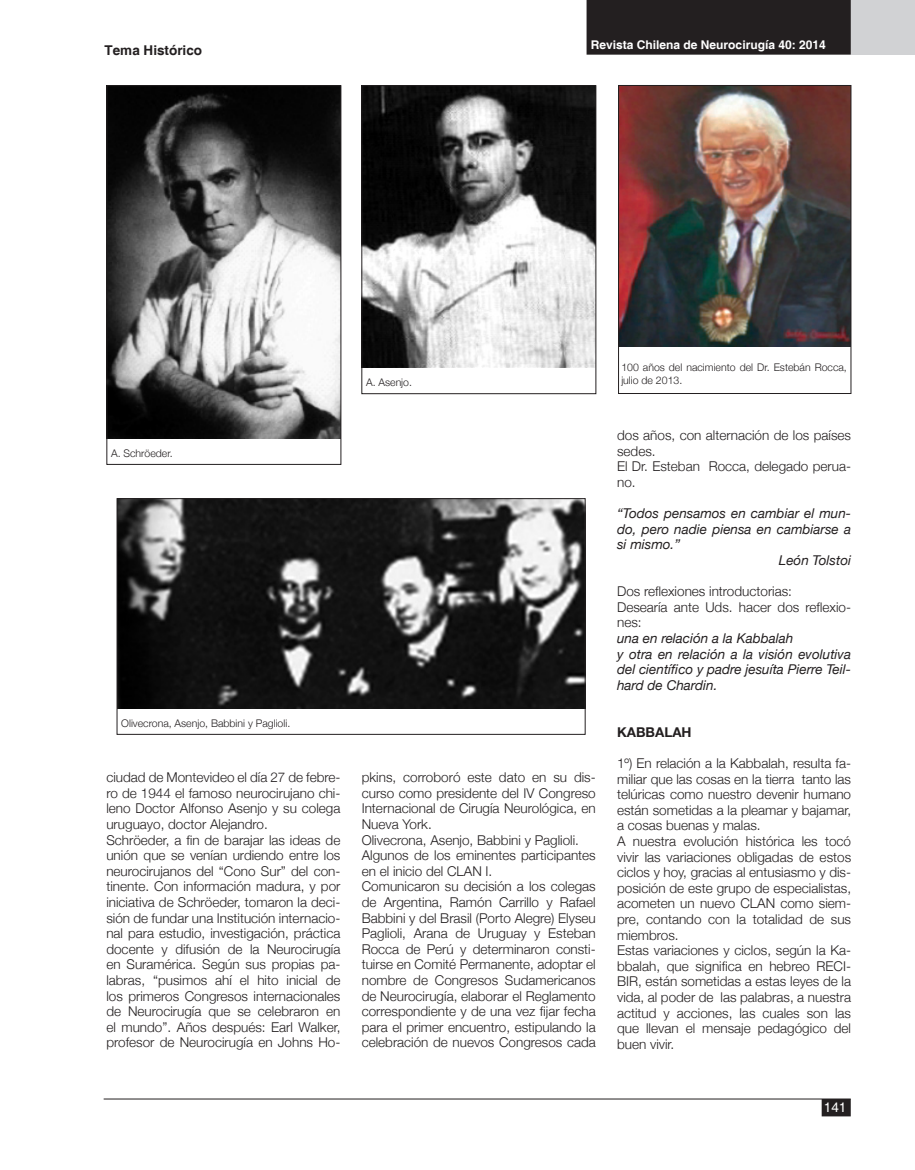
<style>
.page{position:relative;width:915px;height:1170px;background:#fff}
.page>*{position:absolute;margin:0;border:0;box-sizing:border-box;transform-origin:0 0}
.t1{font:300 13.5px/15.6px "Helvetica Neue";color:#231f20;text-align:justify}
.t2{font:italic 13.5px/15.6px "Helvetica Neue";color:#231f20;text-align:justify}
._3tabla{font:700 13.5px "Helvetica";color:#231f20}
.t3{font:700 13.5px "Helvetica Neue";color:#231f20}
.t4{font:13.5px "Helvetica";color:#fff}
.t5{font:700 12px "Helvetica";color:#fff}
._3tabla-2{font:300 10.5px/13.5px "Helvetica Neue";color:#231f20}
</style>
<div class="page">
<div style="left:822px;top:1099px;width:27px;height:16px;background:#231f20"></div>
<div style="left:821px;top:1098px;width:29px;height:18px;border:2px solid #231f20"></div>
<hr style="left:104px;top:1098px;width:746px;height:1px;background:#231f20">
<div style="left:586px;top:0;width:264px;height:55px;background:#231f20"></div>
<div style="left:850px;top:0;width:64px;height:55px;background:#d1d2d4"></div>
<img style="left:109px;top:87px;width:230px;height:351px">
<div style="left:107px;top:85px;width:234px;height:379px;border:1px solid #231f20"></div>
<img style="left:363px;top:87px;width:231px;height:280px">
<div style="left:361px;top:85px;width:235px;height:309px;border:1px solid #231f20"></div>
<img style="left:119px;top:500px;width:464px;height:208px">
<div style="left:117px;top:498px;width:468px;height:236px;border:1px solid #231f20"></div>
<img style="left:620px;top:87px;width:228px;height:260px">
<div style="left:618px;top:85px;width:232px;height:308px;border:1px solid #231f20"></div>
<p class="_3tabla" style="left:104px;top:42px;width:99px">Tema Histórico</p>
<p class="t5" style="left:590px;top:38px;width:236px">Revista Chilena de Neurocirugía 40: 2014</p>
<p class="_3tabla-2" style="left:111px;top:446px;width:63px">A. Schröeder.</p>
<p class="_3tabla-2" style="left:121px;top:716px;width:170px">Olivecrona, Asenjo, Babbini y Paglioli.</p>
<p class="t1" style="left:106px;top:768px;width:235px">ciudad de Montevideo el día 27 de febre&shy;ro de 1944 el famoso neurocirujano chi&shy;leno Doctor Alfonso Asenjo y su colega uruguayo, doctor Alejandro.</p>
<p class="t1" style="left:106px;top:831px;width:235px">Schröeder, a fin de barajar las ideas de unión que se venían urdiendo entre los neurocirujanos del “Cono Sur” del con&shy;tinente. Con información madura, y por iniciativa de Schröeder, tomaron la deci&shy;sión de fundar una Institución internacio&shy;nal para estudio, investigación, práctica docente y difusión de la Neurocirugía en Suramérica. Según sus propias pa&shy;labras, “pusimos ahí el hito inicial de los primeros Congresos internacionales de Neurocirugía que se celebraron en el mundo”. Años después: Earl Walker, profesor de Neurocirugía en Johns Ho-</p>
<p class="_3tabla-2" style="left:366px;top:375px;width:47px">A. Asenjo.</p>
<p class="t1" style="left:361px;top:768px;width:235px">pkins, corroboró este dato en su dis&shy;curso como presidente del IV Congreso Internacional de Cirugía Neurológica, en Nueva York.</p>
<p class="t1" style="left:361px;top:831px;width:219px">Olivecrona, Asenjo, Babbini y Paglioli.</p>
<p class="t1" style="left:361px;top:846px;width:235px">Algunos de los eminentes participantes en el inicio del CLAN I.</p>
<p class="t1" style="left:361px;top:877px;width:235px">Comunicaron su decisión a los colegas de Argentina, Ramón Carrillo y Rafael Babbini y del Brasil (Porto Alegre) Elyseu Paglioli, Arana de Uruguay y Esteban Rocca de Perú y determinaron consti&shy;tuirse en Comité Permanente, adoptar el nombre de Congresos Sudamericanos de Neurocirugía, elaborar el Reglamento correspondiente y de una vez fijar fecha para el primer encuentro, estipulando la celebración de nuevos Congresos cada</p>
<p class="_3tabla-2" style="left:621px;top:359px;width:227px">100 años del nacimiento del Dr. Estebán Rocca, julio de 2013.</p>
<p class="t1" style="left:617px;top:426px;width:235px">dos años, con alternación de los países sedes.</p>
<p class="t1" style="left:617px;top:458px;width:235px">El Dr. Esteban Rocca, delegado perua&shy;no.</p>
<p class="t2" style="left:617px;top:505px;width:235px">“Todos pensamos en cambiar el mun&shy;do, pero nadie piensa en cambiarse a si mismo.”</p>
<p class="t2" style="left:778px;top:551px;width:74px">León Tolstoi</p>
<p class="t1" style="left:617px;top:582px;width:176px">Dos reflexiones introductorias:</p>
<p class="t1" style="left:617px;top:598px;width:235px">Desearía ante Uds. hacer dos reflexio&shy;nes:</p>
<p class="t2" style="left:617px;top:629px;width:178px">una en relación a la Kabbalah</p>
<p class="t2" style="left:617px;top:645px;width:235px">y otra en relación a la visión evolutiva del científico y padre jesuíta Pierre Teil&shy;hard de Chardin.</p>
<p class="t3" style="left:617px;top:719px;width:76px">KABBALAH</p>
<p class="t1" style="left:617px;top:754px;width:235px">1º) En relación a la Kabbalah, resulta fa&shy;miliar que las cosas en la tierra tanto las telúricas como nuestro devenir humano están sometidas a la pleamar y bajamar, a cosas buenas y malas.</p>
<p class="t1" style="left:617px;top:832px;width:235px">A nuestra evolución histórica les tocó vivir las variaciones obligadas de estos ciclos y hoy, gracias al entusiasmo y dis&shy;posición de este grupo de especialistas, acometen un nuevo CLAN como siem&shy;pre, contando con la totalidad de sus miembros.</p>
<p class="t1" style="left:617px;top:941px;width:235px">Estas variaciones y ciclos, según la Ka&shy;bbalah, que significa en hebreo RECI-BIR, están sometidas a estas leyes de la vida, al poder de las palabras, a nuestra actitud y acciones, las cuales son las que llevan el mensaje pedagógico del buen vivir.</p>
<p class="t4" style="left:823px;top:1099px;width:24px">141</p>
</div>
